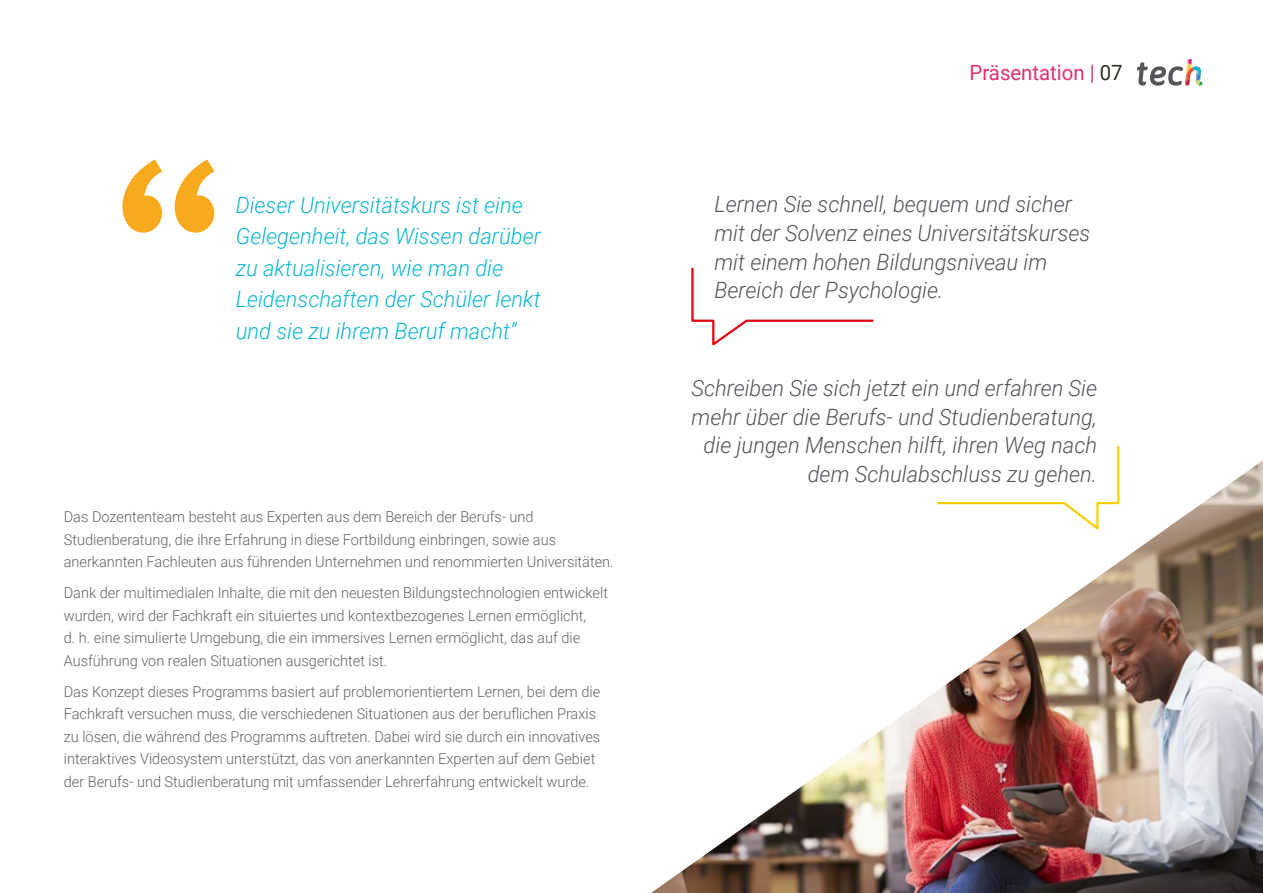
<style>
.page{position:relative;width:1263px;height:893px;background:#fff}
.page>*{position:absolute;margin:0;border:0;box-sizing:border-box;transform-origin:0 0}
.t1{font:italic 300 22.5px/28.5px "Roboto";color:#52555b;text-align:right}
.t2{font:italic 300 22.5px/31.5px "Roboto";color:#0fb6cf}
.t3{font:21px "Roboto";color:#df3174}
.t4{font:300 15px/22.5px "Roboto";color:#61646a}
.s1{color:#312e20}
</style>
<div class="page">
<svg style="left:122px;top:159px;width:93px;height:74px"></svg>
<img style="left:651px;top:460px;width:612px;height:433px">
<svg style="left:935px;top:445px;width:185px;height:88px"></svg>
<svg style="left:691px;top:267px;width:183px;height:79px"></svg>
<svg style="left:1137px;top:59px;width:65px;height:27px"></svg>
<h1 class="t2" style="left:236px;top:188px;width:307px">Dieser Universitätskurs ist eine<br>Gelegenheit, das Wissen darüber zu aktualisieren, wie man die<br>Leidenschaften der Schüler lenkt und sie zu ihrem Beruf macht”</h1>
<p class="t4" style="left:64px;top:505px;width:551px">Das Dozententeam besteht aus Experten aus dem Bereich der Berufs- und<br>Studienberatung, die ihre Erfahrung in diese Fortbildung einbringen, sowie aus anerkannten Fachleuten aus führenden Unternehmen und renommierten Universitäten.</p>
<p class="t4" style="left:64px;top:581px;width:546px">Dank der multimedialen Inhalte, die mit den neuesten Bildungstechnologien entwickelt wurden, wird der Fachkraft ein situiertes und kontextbezogenes Lernen ermöglicht,<br>d. h. eine simulierte Umgebung, die ein immersives Lernen ermöglicht, das auf die Ausführung von realen Situationen ausgerichtet ist.</p>
<p class="t4" style="left:64px;top:679px;width:538px">Das Konzept dieses Programms basiert auf problemorientiertem Lernen, bei dem die Fachkraft versuchen muss, die verschiedenen Situationen aus der beruflichen Praxis zu lösen, die während des Programms auftreten. Dabei wird sie durch ein innovatives interaktives Videosystem unterstützt, das von anerkannten Experten auf dem Gebiet der Berufs- und Studienberatung mit umfassender Lehrerfahrung entwickelt wurde.</p>
<h2 class="t3" style="left:969px;top:57px;width:155px">Präsentation | <span class="s1">07</span></h2>
<h1 class="t1" style="left:714px;top:189px;width:377px;text-align:left">Lernen Sie schnell, bequem und sicher mit der Solvenz eines Universitätskurses mit einem hohen Bildungsniveau im Bereich der Psychologie.</h1>
<h1 class="t1" style="left:691px;top:373px;width:407px">Schreiben Sie sich jetzt ein und erfahren Sie mehr über die Berufs- und Studienberatung, die jungen Menschen hilft, ihren Weg nach dem Schulabschluss zu gehen.</h1>
</div>
